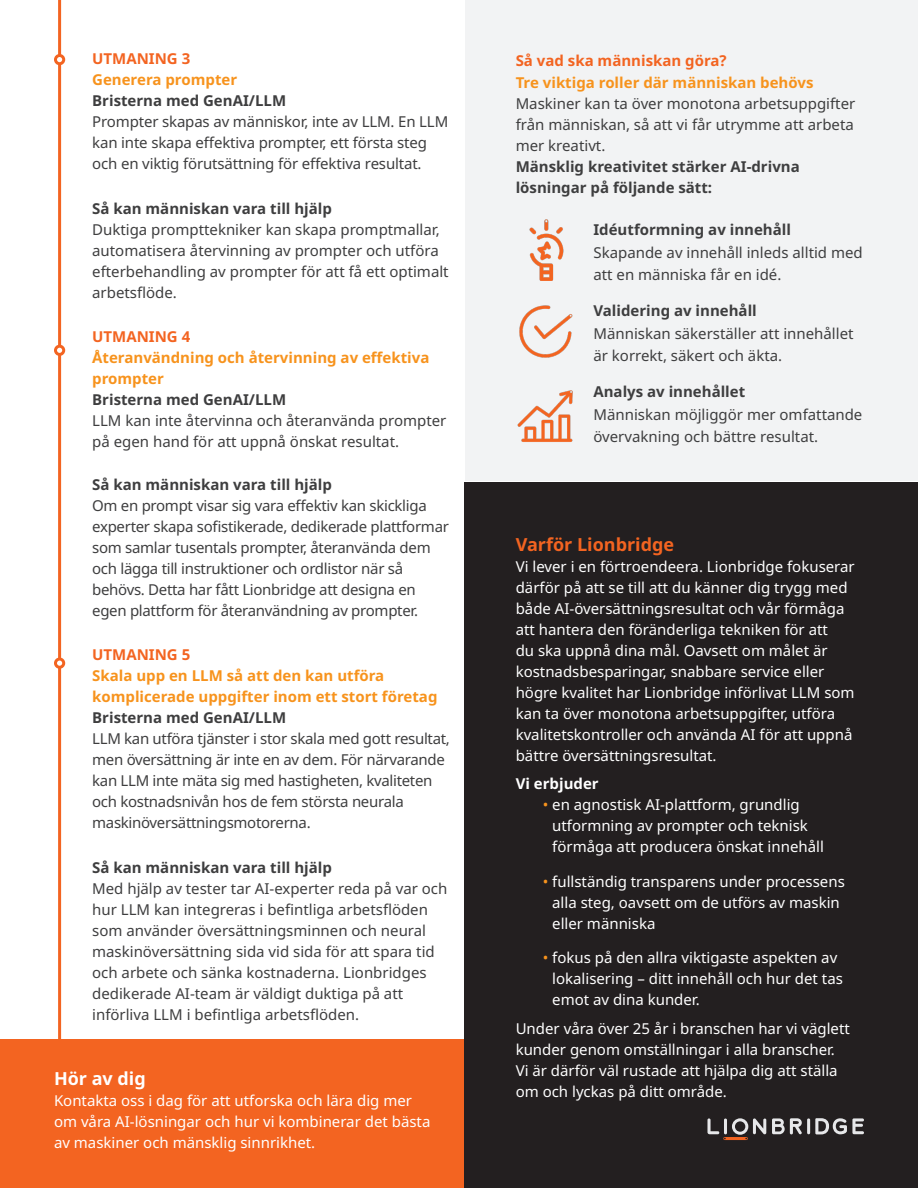
<style>
.page{position:relative;width:918px;height:1188px;background:#fff}
.page>*{position:absolute;margin:0;border:0;box-sizing:border-box;transform-origin:0 0}
.Lion_Contact_Us{font:700 18px "Noto Sans";color:#f36421}
.Lion_Contact_Us-2{font:700 18px "Noto Sans";color:#fff}
.Lion_Contact_Us-3{font:15px/21px "Noto Sans";color:#fff}
.Lion_Contact_Us-4{font:15px/21px "Noto Sans";color:#3e3e3f}
.Lion_Contact_Us-5{font:15px/21px "Noto Sans";letter-spacing:-.02em;color:#3e3e3f}
.Lion_Contact_Us-6{font:700 15px/21px "Noto Sans";color:#3e3e3f}
.Lion_Contact_Us-7{font:700 15px/21px "Noto Sans";color:#f7931d}
.Lion_Contact_Us-8{font:700 15px "Noto Sans";color:#f36421}
.Lion_Contact_Us-9{font:700 15px "Noto Sans";color:#fff}
.s1{color:#f7931d}
</style>
<div class="page">
<div style="left:0;top:1039px;width:918px;height:149px;background:#f36421"></div>
<hr style="left:58px;top:0;width:3px;height:1188px;background:#f36421">
<div style="left:55px;top:56px;width:9px;height:8px;background:#fff;border-radius:50%"></div>
<div style="left:54px;top:54px;width:11px;height:11px;border:3px solid #f36421;border-radius:50%"></div>
<div style="left:464px;top:482px;width:454px;height:706px;background:#231f20"></div>
<svg style="left:707px;top:1118px;width:59px;height:22px"></svg>
<svg style="left:772px;top:1118px;width:92px;height:16px"></svg>
<div style="left:55px;top:346px;width:9px;height:8px;background:#fff;border-radius:50%"></div>
<div style="left:54px;top:345px;width:11px;height:11px;border:3px solid #f36421;border-radius:50%"></div>
<div style="left:55px;top:659px;width:9px;height:8px;background:#fff;border-radius:50%"></div>
<div style="left:54px;top:658px;width:11px;height:11px;border:3px solid #f36421;border-radius:50%"></div>
<div style="left:465px;top:0;width:453px;height:481px;background:#f2f3f4"></div>
<img style="left:529px;top:219px;width:35px;height:62px">
<img style="left:517px;top:390px;width:56px;height:52px">
<img style="left:519px;top:305px;width:54px;height:53px">
<p class="Lion_Contact_Us-8" style="left:92px;top:50px;width:100px">UTMANING 3</p>
<p class="Lion_Contact_Us-7" style="left:92px;top:69px;width:146px">Generera prompter</p>
<p class="Lion_Contact_Us-6" style="left:92px;top:90px;width:195px">Bristerna med GenAI/LLM</p>
<p class="Lion_Contact_Us-4" style="left:92px;top:111px;width:358px">Prompter skapas av människor, inte av LLM. En LLM kan inte skapa effektiva prompter, ett första steg och en viktig förutsättning för effektiva resultat.</p>
<p class="Lion_Contact_Us-6" style="left:92px;top:198px;width:241px">Så kan människan vara till hjälp</p>
<p class="Lion_Contact_Us-4" style="left:92px;top:219px;width:358px">Duktiga prompttekniker kan skapa promptmallar, automatisera återvinning av prompter och utföra efterbehandling av prompter för att få ett optimalt arbetsflöde.</p>
<p class="Lion_Contact_Us-8" style="left:92px;top:328px;width:100px">UTMANING 4</p>
<p class="Lion_Contact_Us-7" style="left:92px;top:347px;width:339px">Återanvändning och återvinning av effektiva prompter</p>
<p class="Lion_Contact_Us-6" style="left:92px;top:389px;width:195px">Bristerna med GenAI/LLM</p>
<p class="Lion_Contact_Us-4" style="left:92px;top:410px;width:356px">LLM kan inte återvinna och återanvända prompter på egen hand för att uppnå önskat resultat.</p>
<p class="Lion_Contact_Us-6" style="left:92px;top:474px;width:241px">Så kan människan vara till hjälp</p>
<p class="Lion_Contact_Us-5" style="left:92px;top:495px;width:358px">Om en prompt visar sig vara effektiv kan skickliga experter skapa sofistikerade, dedikerade plattformar som samlar tusentals prompter, återanvända dem och lägga till instruktioner och ordlistor när så behövs. Detta har fått Lionbridge att designa en egen plattform för återanvändning av prompter.</p>
<p class="Lion_Contact_Us-8" style="left:92px;top:646px;width:100px">UTMANING 5</p>
<p class="Lion_Contact_Us-7" style="left:92px;top:665px;width:347px">Skala upp en LLM så att den kan utföra komplicerade uppgifter inom ett stort företag</p>
<p class="Lion_Contact_Us-6" style="left:92px;top:707px;width:195px">Bristerna med GenAI/LLM</p>
<p class="Lion_Contact_Us-5" style="left:92px;top:728px;width:359px">LLM kan utföra tjänster i stor skala med gott resultat, men översättning är inte en av dem. För närvarande kan LLM inte mäta sig med hastigheten, kvaliteten och kostnadsnivån hos de fem största neurala maskinöversättningsmotorerna.</p>
<p class="Lion_Contact_Us-6" style="left:92px;top:857px;width:241px">Så kan människan vara till hjälp</p>
<p class="Lion_Contact_Us-4" style="left:92px;top:878px;width:357px">Med hjälp av tester tar AI-experter reda på var och hur LLM kan integreras i befintliga arbetsflöden som använder översättningsminnen och neural maskinöversättning sida vid sida för att spara tid och arbete och sänka kostnaderna. Lionbridges dedikerade AI-team är väldigt duktiga på att införliva LLM i befintliga arbetsflöden.</p>
<p class="Lion_Contact_Us-2" style="left:54px;top:1069px;width:93px">Hör av dig</p>
<p class="Lion_Contact_Us-3" style="left:54px;top:1091px;width:378px">Kontakta oss i dag för att utforska och lära dig mer om våra AI-lösningar och hur vi kombinerar det bästa av maskiner och mänsklig sinnrikhet.</p>
<p class="Lion_Contact_Us-8" style="left:516px;top:52px;width:213px">Så vad ska människan göra?</p>
<p class="Lion_Contact_Us-7" style="left:516px;top:72px;width:299px">Tre viktiga roller där människan behövs</p>
<p class="Lion_Contact_Us-4" style="left:516px;top:93px;width:341px;text-align:justify">Maskiner kan ta över monotona arbetsuppgifter från människan, så att vi får utrymme att arbeta mer kreativt.</p>
<p class="Lion_Contact_Us-6" style="left:516px;top:156px;width:286px">Mänsklig kreativitet stärker AI-drivna lösningar på följande sätt:</p>
<p class="Lion_Contact_Us-6" style="left:593px;top:220px;width:199px">Idéutformning av innehåll</p>
<p class="Lion_Contact_Us-4" style="left:593px;top:242px;width:271px;line-height:22.5px">Skapande av innehåll inleds alltid med att en människa får en idé.</p>
<p class="Lion_Contact_Us-6" style="left:593px;top:301px;width:165px">Validering av innehåll</p>
<p class="Lion_Contact_Us-4" style="left:593px;top:323px;width:262px;line-height:22.5px">Människan säkerställer att innehållet är korrekt, säkert och äkta.</p>
<p class="Lion_Contact_Us-6" style="left:593px;top:382px;width:153px">Analys av innehållet</p>
<p class="Lion_Contact_Us-4" style="left:593px;top:404px;width:270px;line-height:22.5px">Människan möjliggör mer omfattande övervakning och bättre resultat.</p>
<p class="Lion_Contact_Us" style="left:516px;top:534px;width:160px">Varför Lionbridge</p>
<p class="Lion_Contact_Us-3" style="left:516px;top:556px;width:341px">Vi lever i en förtroendeera. Lionbridge fokuserar därför på att se till att du känner dig trygg med både AI-översättningsresultat och vår förmåga att hantera den föränderliga tekniken för att<br>du ska uppnå dina mål. Oavsett om målet är kostnadsbesparingar, snabbare service eller högre kvalitet har Lionbridge införlivat LLM som kan ta över monotona arbetsuppgifter, utföra kvalitetskontroller och använda AI för att uppnå bättre översättningsresultat.</p>
<p class="Lion_Contact_Us-9" style="left:516px;top:775px;width:84px">Vi erbjuder</p>
<p class="Lion_Contact_Us-3" style="left:552px;top:795px;width:273px;text-indent:-10px"><span class="s1">•</span> en agnostisk AI-plattform, grundlig utformning av prompter och teknisk förmåga att producera önskat innehåll</p>
<p class="Lion_Contact_Us-3" style="left:552px;top:871px;width:294px;text-indent:-10px"><span class="s1">•</span> fullständig transparens under processens alla steg, oavsett om de utförs av maskin eller människa</p>
<p class="Lion_Contact_Us-3" style="left:552px;top:948px;width:292px;text-indent:-10px"><span class="s1">•</span> fokus på den allra viktigaste aspekten av lokalisering – ditt innehåll och hur det tas emot av dina kunder.</p>
<p class="Lion_Contact_Us-3" style="left:516px;top:1018px;width:336px">Under våra över 25 år i branschen har vi väglett kunder genom omställningar i alla branscher.<br>Vi är därför väl rustade att hjälpa dig att ställa om och lyckas på ditt område.</p>
</div>
